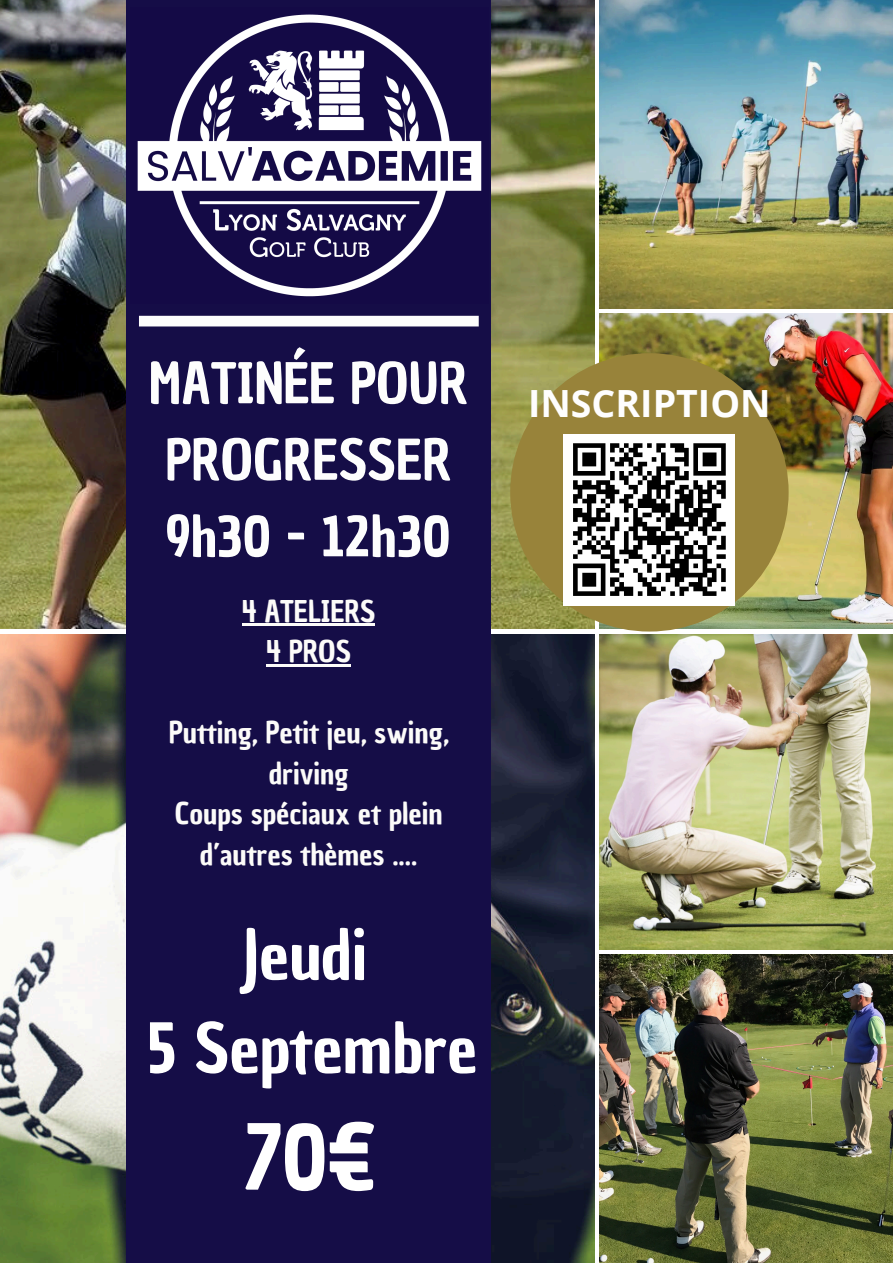
<style>
.page{position:relative;width:893px;height:1263px;background:#fff}
.page>*{position:absolute;margin:0;border:0;box-sizing:border-box;transform-origin:0 0}
.t1{font:88.5px "Chau Philomene One";color:#fff}
.t2{font:66.75px/93.4px "Chau Philomene One";color:#fff;text-align:center}
.t3{font:54.75px/76.5px "Chau Philomene One";color:#fdfdfd;text-align:center}
.t4{font:700 37.5px "Open Sans";color:#fefefe}
.t5{font:29.25px/40.5px "Chau Philomene One";color:#fcfbf9;text-align:center}
</style>
<div class="page">
<img style="left:0;top:0;width:594px;height:629px">
<img style="left:0;top:635px;width:594px;height:628px">
<img style="left:600px;top:0;width:293px;height:308px">
<img style="left:600px;top:314px;width:293px;height:315px">
<img style="left:600px;top:634px;width:293px;height:315px">
<img style="left:600px;top:955px;width:293px;height:308px">
<div style="left:127px;top:0;width:364px;height:1263px;background:#150d47"></div>
<img style="left:137px;top:14px;width:345px;height:283px">
<div style="left:139px;top:316px;width:340px;height:10px;background:#fdfdfd"></div>
<div style="left:510px;top:353px;width:278px;height:278px;background:#98833a;border-radius:50%"></div>
<hr style="left:242px;top:623px;width:133px;height:3px;background:#fcfbf9">
<hr style="left:267px;top:664px;width:84px;height:3px;background:#fcfbf9">
<div style="left:564px;top:434px;width:171px;height:171px;background:#fff"></div>
<svg style="left:573px;top:443px;width:153px;height:153px"></svg>
<h5 class="t3" style="left:149px;top:346px;width:321px">MATINÉE POUR<br>PROGRESSER<br>9h30 - 12h30</h5>
<h1 class="t5" style="left:242px;top:591px;width:134px">4 ATELIERS<br>4 PROS</h1>
<h3 class="t5" style="left:169px;top:713px;width:281px">Putting, Petit jeu, swing, driving</h3>
<h2 class="t5" style="left:175px;top:794px;width:269px">Coups spéciaux et plein d’autres thèmes ....</h2>
<p class="t2" style="left:147px;top:909px;width:332px">Jeudi<br>5 Septembre</p>
<p class="t1" style="left:242px;top:1098px;width:136px">70€</p>
<h4 class="t4" style="left:528px;top:377px;width:244px">INSCRIPTION</h4>
</div>
